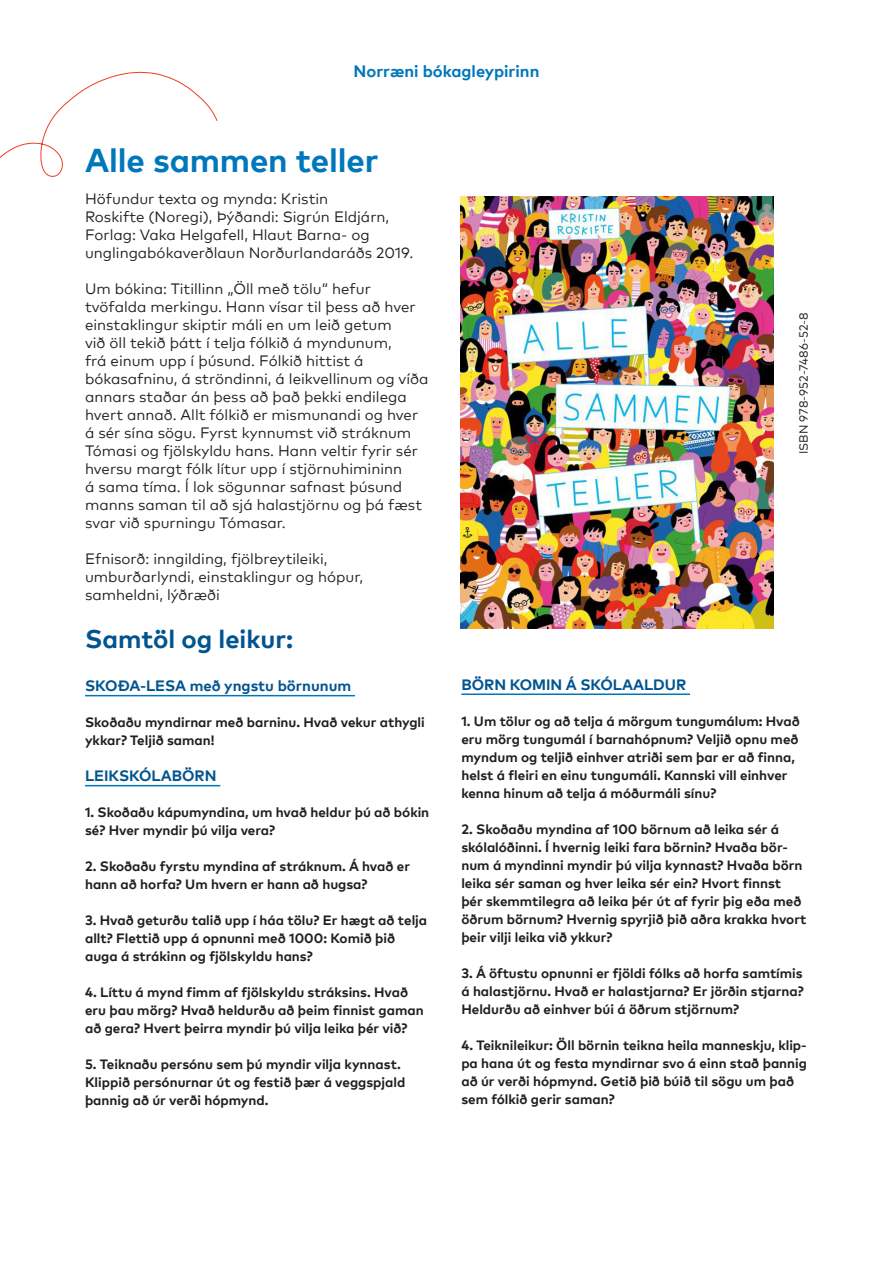
<style>
.page{position:relative;width:893px;height:1263px;background:#fff}
.page>*{position:absolute;margin:0;border:0;box-sizing:border-box;transform-origin:0 0}
.t1{font:700 33px "Mark Pro";letter-spacing:-.005em;color:#07b}
.Alleviivattu_väliots{font:700 25.5px "Mark Pro";color:#00548f}
.Alleviivattu_väliots-2{font:700 16.5px "Mark Pro";color:#07b}
.t2{font:15px/18px "Mark Pro";color:#231f20}
.Alleviivattu_väliots-3{font:700 15px "Mark Pro";color:#00548f}
.leipis_bold{font:700 13.5px/18px "Mark Pro";color:#231f20}
.t3{font:12px "Mark Pro";color:#231f20}
</style>
<div class="page">
<hr style="left:85px;top:695px;width:270px;height:1px;background:#07b">
<hr style="left:85px;top:785px;width:135px;height:1px;background:#07b">
<hr style="left:461px;top:693px;width:229px;height:2px;background:#07b">
<svg style="left:0;top:71px;width:218px;height:106px"></svg>
<img style="left:461px;top:196px;width:312px;height:432px">
<p class="Alleviivattu_väliots-2" style="left:353px;top:59px;width:187px">Norræni bókagleypirinn</p>
<p class="t1" style="left:85px;top:135px;width:295px">Alle sammen teller</p>
<p class="t2" style="left:85px;top:189px;width:330px">Höfundur texta og mynda: Kristin<br>Roskifte (Noregi), Þýðandi: Sigrún Eldjárn, Forlag: Vaka Helgafell, Hlaut Barna- og unglingabókaverðlaun Norðurlandaráðs 2019.</p>
<p class="t2" style="left:85px;top:279px;width:345px">Um bókina: Titillinn „Öll með tölu“ hefur tvöfalda merkingu. Hann vísar til þess að hver einstaklingur skiptir máli en um leið getum<br>við öll tekið þátt í telja fólkið á myndunum,<br>frá einum upp í þúsund. Fólkið hittist á bókasafninu, á ströndinni, á leikvellinum og víða annars staðar án þess að það þekki endilega hvert annað. Allt fólkið er mismunandi og hver á sér sína sögu. Fyrst kynnumst við stráknum Tómasi og fjölskyldu hans. Hann veltir fyrir sér hversu margt fólk lítur upp í stjörnuhimininn<br>á sama tíma. Í lok sögunnar safnast þúsund manns saman til að sjá halastjörnu og þá fæst svar við spurningu Tómasar.</p>
<p class="t2" style="left:85px;top:549px;width:280px">Efnisorð: inngilding, fjölbreytileiki, umburðarlyndi, einstaklingur og hópur, samheldni, lýðræði</p>
<p class="Alleviivattu_väliots" style="left:85px;top:620px;width:210px">Samtöl og leikur:</p>
<p class="Alleviivattu_väliots-3" style="left:85px;top:674px;width:268px">SKOÐA-LESA með yngstu börnunum</p>
<p class="leipis_bold" style="left:85px;top:712px;width:341px">Skoðaðu myndirnar með barninu. Hvað vekur athygli ykkar? Teljið saman!</p>
<p class="Alleviivattu_väliots-3" style="left:85px;top:764px;width:133px">LEIKSKÓLABÖRN</p>
<p class="leipis_bold" style="left:85px;top:802px;width:346px">1. Skoðaðu kápumyndina, um hvað heldur þú að bókin sé? Hver myndir þú vilja vera?</p>
<p class="leipis_bold" style="left:85px;top:856px;width:326px">2. Skoðaðu fyrstu myndina af stráknum. Á hvað er hann að horfa? Um hvern er hann að hugsa?</p>
<p class="leipis_bold" style="left:85px;top:910px;width:344px">3. Hvað geturðu talið upp í háa tölu? Er hægt að telja allt? Flettið upp á opnunni með 1000: Komið þið auga á strákinn og fjölskyldu hans?</p>
<p class="leipis_bold" style="left:85px;top:982px;width:340px">4. Líttu á mynd fimm af fjölskyldu stráksins. Hvað eru þau mörg? Hvað heldurðu að þeim finnist gaman að gera? Hvert þeirra myndir þú vilja leika þér við?</p>
<p class="leipis_bold" style="left:85px;top:1054px;width:322px">5. Teiknaðu persónu sem þú myndir vilja kynnast.<br>Klippið persónurnar út og festið þær á veggspjald þannig að úr verði hópmynd.</p>
<p class="t3" style="left:795px;top:454px;width:143px;rotate:-90deg">ISBN 978-952-7486-52-8</p>
<p class="Alleviivattu_väliots-3" style="left:461px;top:673px;width:226px">BÖRN KOMIN Á SKÓLAALDUR</p>
<p class="leipis_bold" style="left:461px;top:711px;width:340px">1. Um tölur og að telja á mörgum tungumálum: Hvað eru mörg tungumál í barnahópnum? Veljið opnu með myndum og teljið einhver atriði sem þar er að finna, helst á fleiri en einu tungumáli. Kannski vill einhver kenna hinum að telja á móðurmáli sínu?</p>
<p class="leipis_bold" style="left:461px;top:819px;width:347px">2. Skoðaðu myndina af 100 börnum að leika sér á skólalóðinni. Í hvernig leiki fara börnin? Hvaða bör&shy;num á myndinni myndir þú vilja kynnast? Hvaða börn leika sér saman og hver leika sér ein? Hvort finnst<br>þér skemmtilegra að leika þér út af fyrir þig eða með öðrum börnum? Hvernig spyrjið þið aðra krakka hvort þeir vilji leika við ykkur?</p>
<p class="leipis_bold" style="left:461px;top:963px;width:344px;text-align:justify">3. Á öftustu opnunni er fjöldi fólks að horfa samtímis á halastjörnu. Hvað er halastjarna? Er jörðin stjarna?<br>Heldurðu að einhver búi á öðrum stjörnum?</p>
<p class="leipis_bold" style="left:461px;top:1035px;width:347px">4. Teiknileikur: Öll börnin teikna heila manneskju, klip&shy;pa hana út og festa myndirnar svo á einn stað þannig að úr verði hópmynd. Getið þið búið til sögu um það sem fólkið gerir saman?</p>
</div>
